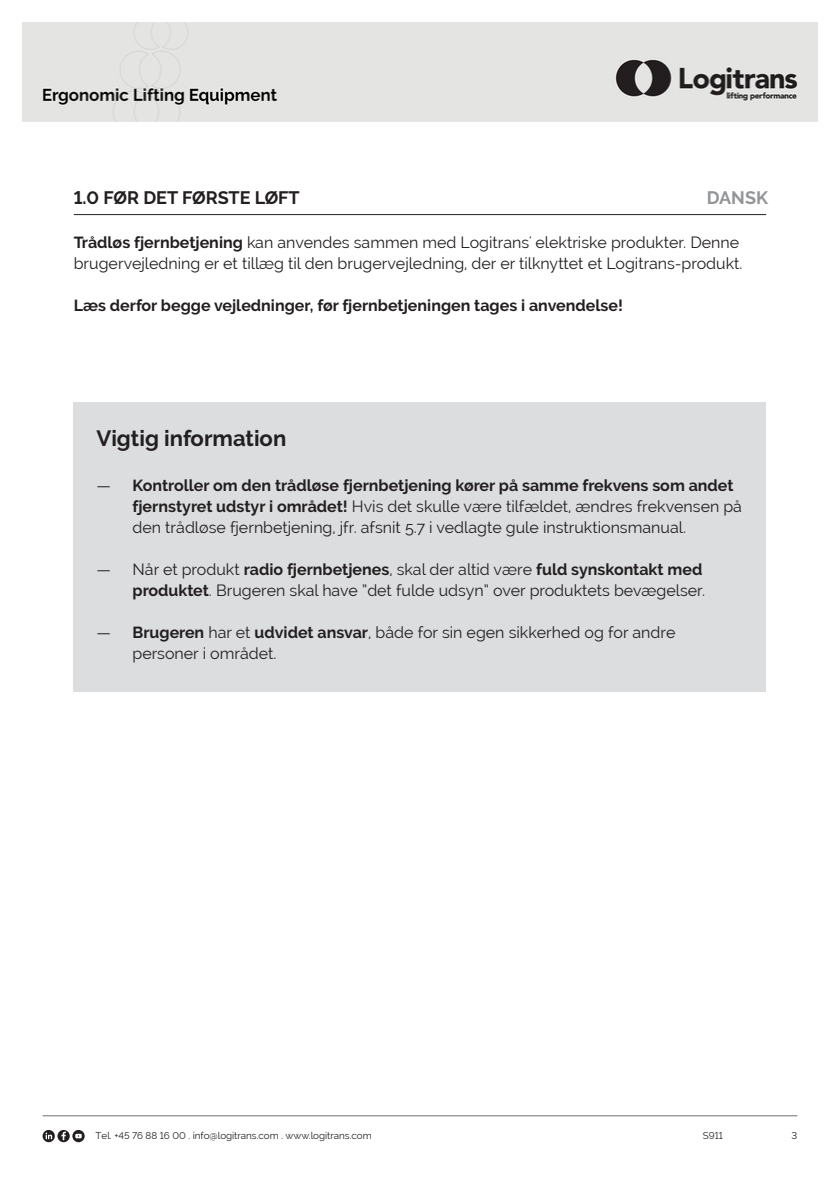
<style>
.page{position:relative;width:840px;height:1191px;background:#fff}
.page>*{position:absolute;margin:0;border:0;box-sizing:border-box;transform-origin:0 0}
.Overskrift_-_uden_punkt{font:700 22px "Raleway";color:#231f20}
.t1{font:700 18px "Raleway";color:#231f20}
.t2{font:700 18px "Raleway";color:#939598}
.t3{font:16px/21px "Raleway";color:#231f20}
.t4{font:700 16px "Raleway";color:#231f20}
.t5{font:9.8px "Raleway";color:#231f20}
.s1{font-weight:700}
.s2{font-weight:400}
</style>
<div class="page">
<img style="left:23px;top:23px;width:793px;height:99px">
<hr style="left:43px;top:1115px;width:754px;height:1px;background:#231f20">
<svg style="left:43px;top:1130px;width:12px;height:12px"></svg>
<svg style="left:46px;top:1132px;width:6px;height:7px"></svg>
<svg style="left:72px;top:1130px;width:13px;height:12px"></svg>
<svg style="left:75px;top:1133px;width:7px;height:5px"></svg>
<svg style="left:57px;top:1130px;width:13px;height:12px"></svg>
<svg style="left:61px;top:1131px;width:5px;height:9px"></svg>
<hr style="left:74px;top:214px;width:691px;height:1px;background:#231f20">
<div style="left:74px;top:403px;width:691px;height:289px;background:#dcdddf"></div>
<p class="t1" style="left:74px;top:187px;width:227px">1.0 FØR DET FØRSTE LØFT</p>
<p class="t2" style="left:706px;top:187px;width:63px">DANSK</p>
<p class="t3" style="left:74px;top:231px;width:669px"><span class="s1">Trådløs fjernbetjening</span> kan anvendes sammen med Logitrans' elektriske produkter. Denne brugervejledning er et tillæg til den brugervejledning, der er tilknyttet et Logitrans-produkt.</p>
<p class="t4" style="left:74px;top:296px;width:550px">Læs derfor begge vejledninger, før fjernbetjeningen tages i anvendelse!</p>
<p class="Overskrift_-_uden_punkt" style="left:96px;top:426px;width:191px">Vigtig information</p>
<p class="t3" style="left:132px;top:475px;width:610px;text-indent:-36px">— <span class="s1">Kontroller om den trådløse fjernbetjening kører på samme frekvens som andet fjernstyret udstyr i området!</span> Hvis det skulle være tilfældet, ændres frekvensen på den trådløse fjernbetjening, jfr. afsnit 5.7 i vedlagte gule instruktionsmanual.</p>
<p class="t4" style="left:96px;top:560px;width:607px"><span class="s2">— Når et produkt</span> radio fjernbetjenes<span class="s2">, skal der altid være</span> fuld synskontakt med</p>
<p class="t3" style="left:132px;top:580px;width:573px"><span class="s1">produktet</span>. Brugeren skal have ”det fulde udsyn” over produktets bevægelser.</p>
<p class="t3" style="left:132px;top:622px;width:544px;text-indent:-36px">— <span class="s1">Brugeren</span> har et <span class="s1">udvidet ansvar</span>, både for sin egen sikkerhed og for andre personer i området.</p>
<p class="t5" style="left:96px;top:1130px;width:277px">Tel. +45 76 88 16 00 . info@logitrans.com . www.logitrans.com</p>
<p class="t5" style="left:702px;top:1130px;width:22px">S911</p>
<p class="t5" style="left:791px;top:1130px;width:7px">3</p>
</div>
